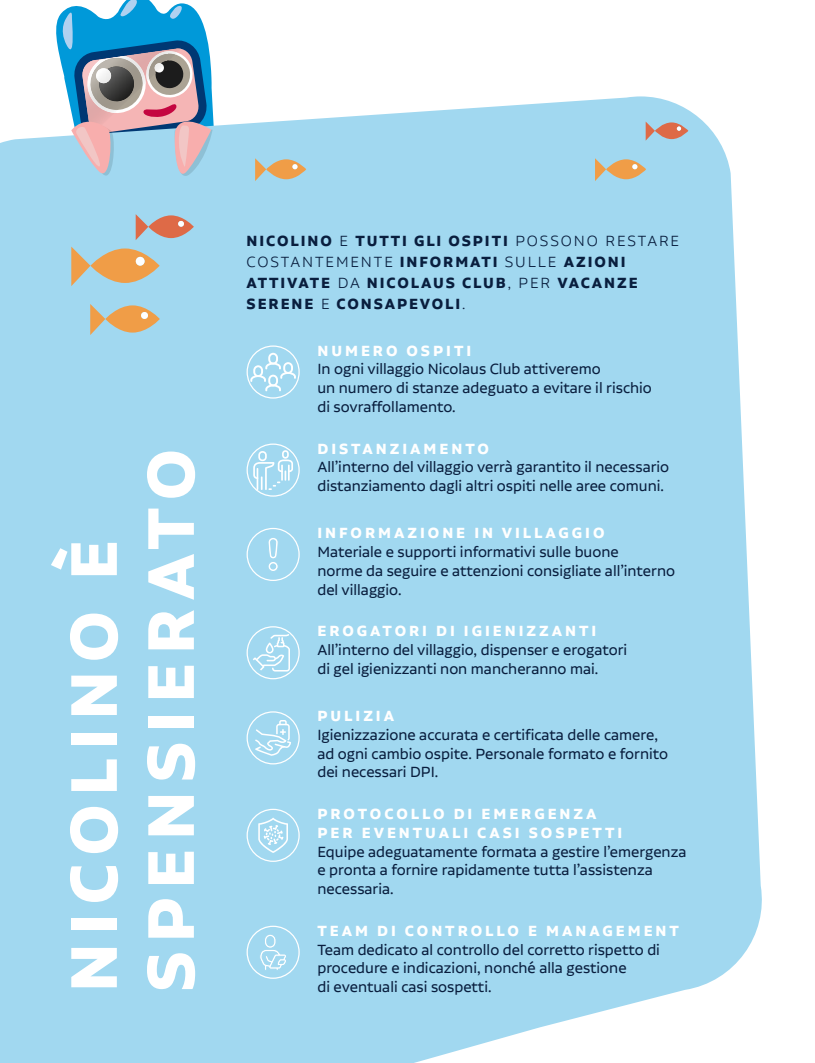
<style>
.page{position:relative;width:815px;height:1063px;background:#fff}
.page>*{position:absolute;margin:0;border:0;box-sizing:border-box;transform-origin:0 0}
.t1{font:700 78.12px/77px "Aalto Sans Essential";letter-spacing:.11em;color:#fff}
.t2{font:17.5px/18.8px "Aalto Sans Essential";color:#091e3e}
.t3{font:700 17.5px "Aalto Sans Essential";letter-spacing:.17em;color:#fff}
.t4{font:700 17.5px/21px "Aalto Sans Essential";letter-spacing:.11em;color:#091e3e}
.s1{font-weight:300}
</style>
<div class="page">
<div style="left:0;top:96px;width:762px;height:967px;background:#a1d8f0"></div>
<svg style="left:250px;top:353px;width:46px;height:38px"></svg>
<div style="left:247px;top:345px;width:53px;height:54px;border:1px solid #fff;border-radius:50%"></div>
<svg style="left:253px;top:450px;width:40px;height:40px"></svg>
<div style="left:247px;top:444px;width:53px;height:53px;border:1px solid #fff;border-radius:50%"></div>
<svg style="left:267px;top:537px;width:12px;height:35px"></svg>
<div style="left:247px;top:528px;width:53px;height:53px;border:1px solid #fff;border-radius:50%"></div>
<svg style="left:253px;top:634px;width:37px;height:38px"></svg>
<div style="left:247px;top:626px;width:53px;height:53px;border:1px solid #fff;border-radius:50%"></div>
<svg style="left:255px;top:720px;width:36px;height:36px"></svg>
<div style="left:247px;top:711px;width:53px;height:53px;border:1px solid #fff;border-radius:50%"></div>
<svg style="left:258px;top:818px;width:30px;height:35px"></svg>
<div style="left:247px;top:809px;width:53px;height:53px;border:1px solid #fff;border-radius:50%"></div>
<svg style="left:259px;top:934px;width:28px;height:37px"></svg>
<div style="left:247px;top:926px;width:53px;height:53px;border:1px solid #fff;border-radius:50%"></div>
<svg style="left:37px;top:0;width:269px;height:286px"></svg>
<svg style="left:90px;top:304px;width:70px;height:31px;background:#cdb894"></svg>
<svg style="left:646px;top:122px;width:42px;height:19px"></svg>
<svg style="left:595px;top:158px;width:51px;height:23px"></svg>
<p class="t1" style="left:53px;top:992px;width:545px;rotate:-90deg">NICOLINO È<br>SPENSIERATO</p>
<p class="t4" style="left:247px;top:230px;width:434px">NICOLINO <span class="s1">E</span> TUTTI GLI OSPITI <span class="s1">POSSONO RESTARE COSTANTEMENTE</span> INFORMATI <span class="s1">SULLE</span> AZIONI ATTIVATE <span class="s1">DA</span> NICOLAUS CLUB<span class="s1">, PER</span> VACANZE SERENE <span class="s1">E</span> CONSAPEVOLI<span class="s1">.</span></p>
<p class="t3" style="left:317px;top:341px;width:155px">NUMERO OSPITI</p>
<p class="t2" style="left:317px;top:360px;width:285px">In ogni villaggio Nicolaus Club attiveremo</p>
<p class="t2" style="left:317px;top:378px;width:336px">un numero di stanze adeguato a evitare il rischio</p>
<p class="t2" style="left:317px;top:397px;width:140px">di sovraffollamento.</p>
<p class="t3" style="left:317px;top:439px;width:173px">DISTANZIAMENTO</p>
<p class="t2" style="left:317px;top:458px;width:353px">All’interno del villaggio verrà garantito il necessario distanziamento dagli altri ospiti nelle aree comuni.</p>
<p class="t3" style="left:317px;top:523px;width:289px">INFORMAZIONE IN VILLAGGIO</p>
<p class="t2" style="left:317px;top:542px;width:303px">Materiale e supporti informativi sulle buone</p>
<p class="t2" style="left:317px;top:561px;width:359px">norme da seguire e attenzioni consigliate all’interno</p>
<p class="t2" style="left:317px;top:580px;width:86px">del villaggio.</p>
<p class="t3" style="left:317px;top:621px;width:280px">EROGATORI DI IGIENIZZANTI</p>
<p class="t2" style="left:317px;top:640px;width:311px">All’interno del villaggio, dispenser e erogatori</p>
<p class="t2" style="left:317px;top:659px;width:282px">di gel igienizzanti non mancheranno mai.</p>
<p class="t3" style="left:317px;top:706px;width:78px">PULIZIA</p>
<p class="t2" style="left:317px;top:725px;width:342px">Igienizzazione accurata e certificata delle camere,</p>
<p class="t2" style="left:317px;top:744px;width:352px">ad ogni cambio ospite. Personale formato e fornito</p>
<p class="t2" style="left:317px;top:763px;width:122px">dei necessari DPI.</p>
<p class="t3" style="left:317px;top:804px;width:281px">PROTOCOLLO DI EMERGENZA</p>
<p class="t3" style="left:317px;top:823px;width:306px">PER EVENTUALI CASI SOSPETTI</p>
<p class="t2" style="left:317px;top:842px;width:371px">Equipe adeguatamente formata a gestire l’emergenza e pronta a fornire rapidamente tutta l’assistenza necessaria.</p>
<p class="t3" style="left:317px;top:921px;width:363px">TEAM DI CONTROLLO E MANAGEMENT</p>
<p class="t2" style="left:317px;top:940px;width:344px">Team dedicato al controllo del corretto rispetto di procedure e indicazioni, nonché alla gestione</p>
<p class="t2" style="left:317px;top:977px;width:176px">di eventuali casi sospetti.</p>
</div>
